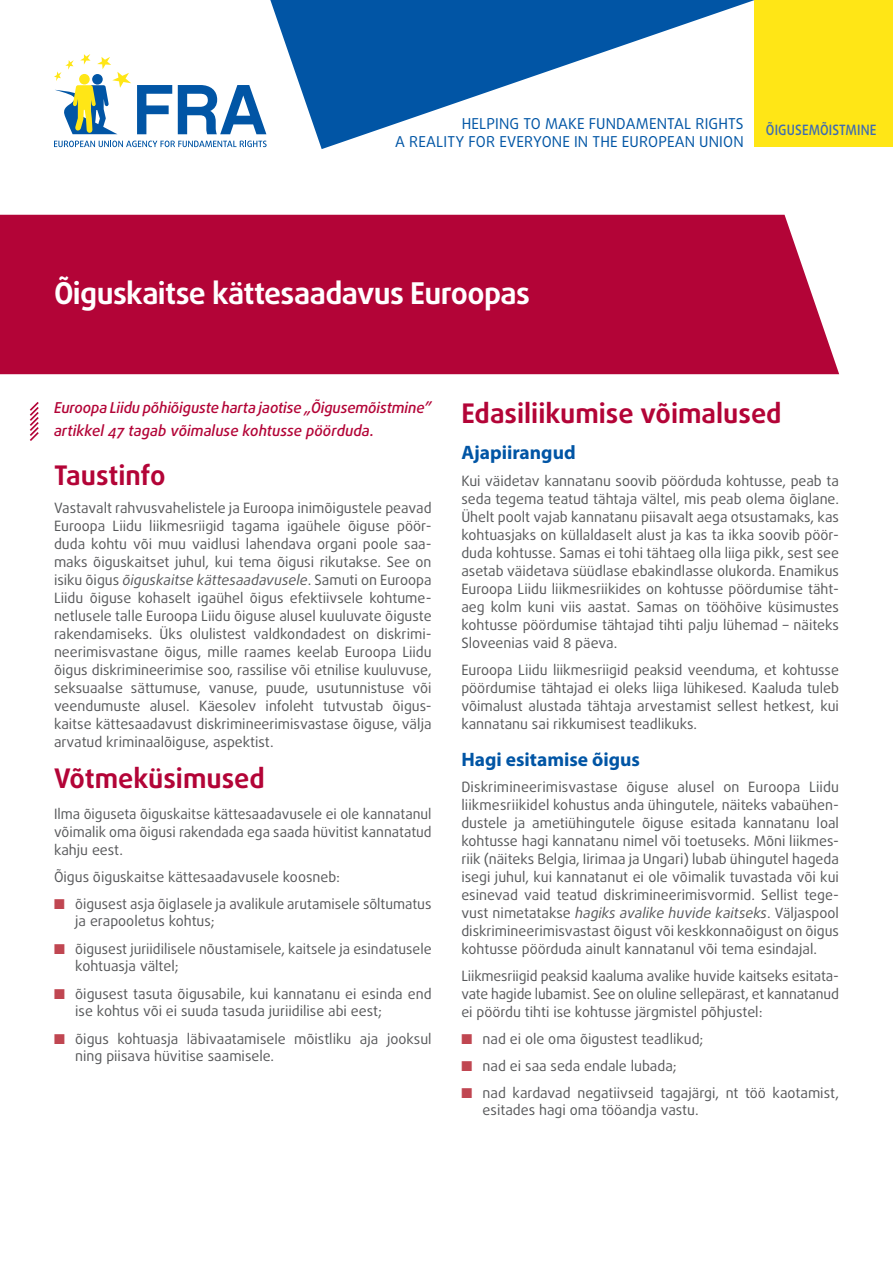
<style>
.page{position:relative;width:893px;height:1263px;background:#fff}
.page>*{position:absolute;margin:0;border:0;box-sizing:border-box;transform-origin:0 0}
.title_FACTSHEET{font:700 30px "Daxline Pro";letter-spacing:-.02em;color:#fff}
.titre{font:700 27px "Daxline Pro";color:#b30437}
.sous-titre{font:700 19.5px "Myriad Pro";color:#0155a5}
.Intro{font:italic 500 15px/22.5px "Daxline Pro";letter-spacing:-.01em;color:#b30437}
.t1{font:15px "Daxline Pro";letter-spacing:.01em;color:#0155a5}
.body{font:14.25px/18px "Daxline Pro";color:#57585a;text-align:justify}
.bullet{font:14.25px/16.5px "Daxline Pro";color:#57585a}
.body-2{font:500 14.25px "Daxline Pro";letter-spacing:.01em;color:#3d6bb3;scale:.92 1}
.s1{font-style:italic}
.s2{color:#c04651}
</style>
<div class="page">
<div style="left:0;top:215px;width:839px;height:159px;background:#b30437"></div>
<svg style="left:137px;top:85px;width:35px;height:49px"></svg>
<svg style="left:178px;top:85px;width:88px;height:49px"></svg>
<svg style="left:54px;top:141px;width:213px;height:6px"></svg>
<svg style="left:54px;top:54px;width:77px;height:80px"></svg>
<svg style="left:270px;top:0;width:485px;height:149px"></svg>
<div style="left:755px;top:0;width:138px;height:146px;background:#ffe616"></div>
<svg style="left:29px;top:402px;width:10px;height:39px"></svg>
<p class="t1" style="left:462px;top:113px;width:283px">HELPING TO MAKE FUNDAMENTAL RIGHTS</p>
<p class="t1" style="left:395px;top:131px;width:350px">A REALITY FOR EVERYONE IN THE EUROPEAN UNION</p>
<p class="body-2" style="left:766px;top:120px;width:122px">ÕIGUSEMÕISTMINE</p>
<p class="title_FACTSHEET" style="left:54px;top:273px;width:478px">Õiguskaitse kättesaadavus Euroopas</p>
<p class="Intro" style="left:54px;top:397px;width:379px">Euroopa Liidu põhiõiguste harta jaotise „Õigusemõistmine” artikkel 47 tagab võimaluse kohtusse pöörduda.</p>
<p class="titre" style="left:54px;top:457px;width:113px">Taustinfo</p>
<p class="body" style="left:54px;top:499px;width:379px">Vastavalt rahvusvahelistele ja Euroopa inimõigustele peavad Euroopa Liidu liikmesriigid tagama igaühele õiguse pöör&shy;duda kohtu või muu vaidlusi lahendava organi poole saa&shy;maks õiguskaitset juhul, kui tema õigusi rikutakse. See on isiku õigus <span class="s1">õiguskaitse kättesaadavusele</span>. Samuti on Euroopa Liidu õiguse kohaselt igaühel õigus efektiivsele kohtume&shy;netlusele talle Euroopa Liidu õiguse alusel kuuluvate õiguste rakendamiseks. Üks olulistest valdkondadest on diskrimi&shy;neerimisvastane õigus, mille raames keelab Euroopa Liidu õigus diskrimineerimise soo, rassilise või etnilise kuuluvuse, seksuaalse sättumuse, vanuse, puude, usutunnistuse või veendumuste alusel. Käesolev infoleht tutvustab õigus&shy;kaitse kättesaadavust diskrimineerimisvastase õiguse, välja arvatud kriminaalõiguse, aspektist.</p>
<p class="titre" style="left:54px;top:760px;width:212px">Võtmeküsimused</p>
<p class="body" style="left:54px;top:805px;width:379px">Ilma õiguseta õiguskaitse kättesaadavusele ei ole kannatanul võimalik oma õigusi rakendada ega saada hüvitist kannatatud kahju eest.</p>
<p class="body" style="left:54px;top:868px;width:288px">Õigus õiguskaitse kättesaadavusele koosneb:</p>
<p class="bullet" style="left:75px;top:896px;width:358px;text-indent:-21px"><span class="s2">■</span> õigusest asja õiglasele ja avalikule arutamisele sõltumatus ja erapooletus kohtus;</p>
<p class="bullet" style="left:75px;top:941px;width:358px;text-indent:-21px"><span class="s2">■</span> õigusest juriidilisele nõustamisele, kaitsele ja esindatusele kohtuasja vältel;</p>
<p class="bullet" style="left:75px;top:986px;width:358px;text-indent:-21px"><span class="s2">■</span> õigusest tasuta õigusabile, kui kannatanu ei esinda end ise kohtus või ei suuda tasuda juriidilise abi eest;</p>
<p class="bullet" style="left:75px;top:1031px;width:358px;text-indent:-21px"><span class="s2">■</span> õigus kohtuasja läbivaatamisele mõistliku aja jooksul ning piisava hüvitise saamisele.</p>
<p class="titre" style="left:461px;top:395px;width:322px">Edasiliikumise võimalused</p>
<p class="sous-titre" style="left:461px;top:440px;width:116px">Ajapiirangud</p>
<p class="body" style="left:461px;top:472px;width:379px">Kui väidetav kannatanu soovib pöörduda kohtusse, peab ta seda tegema teatud tähtaja vältel, mis peab olema õiglane.<br>Ühelt poolt vajab kannatanu piisavalt aega otsustamaks, kas kohtuasjaks on küllaldaselt alust ja kas ta ikka soovib pöör&shy;duda kohtusse. Samas ei tohi tähtaeg olla liiga pikk, sest see asetab väidetava süüdlase ebakindlasse olukorda. Enamikus Euroopa Liidu liikmesriikides on kohtusse pöördumise täht&shy;aeg kolm kuni viis aastat. Samas on tööhõive küsimustes kohtusse pöördumise tähtajad tihti palju lühemad – näiteks Sloveenias vaid 8 päeva.</p>
<p class="body" style="left:461px;top:661px;width:379px">Euroopa Liidu liikmesriigid peaksid veenduma, et kohtusse pöördumise tähtajad ei oleks liiga lühikesed. Kaaluda tuleb võimalust alustada tähtaja arvestamist sellest hetkest, kui kannatanu sai rikkumisest teadlikuks.</p>
<p class="sous-titre" style="left:461px;top:746px;width:180px">Hagi esitamise õigus</p>
<p class="body" style="left:461px;top:778px;width:379px">Diskrimineerimisvastase õiguse alusel on Euroopa Liidu liikmesriikidel kohustus anda ühingutele, näiteks vabaühen&shy;dustele ja ametiühingutele õiguse esitada kannatanu loal kohtusse hagi kannatanu nimel või toetuseks. Mõni liikmes&shy;riik (näiteks Belgia, Iirimaa ja Ungari) lubab ühingutel hageda isegi juhul, kui kannatanut ei ole võimalik tuvastada või kui esinevad vaid teatud diskrimineerimisvormid. Sellist tege&shy;vust nimetatakse <span class="s1">hagiks avalike huvide kaitseks</span>. Väljaspool diskrimineerimisvastast õigust või keskkonnaõigust on õigus kohtusse pöörduda ainult kannatanul või tema esindajal.</p>
<p class="body" style="left:461px;top:967px;width:379px">Liikmesriigid peaksid kaaluma avalike huvide kaitseks esitata&shy;vate hagide lubamist. See on oluline sellepärast, et kannatanud ei pöördu tihti ise kohtusse järgmistel põhjustel:</p>
<p class="bullet" style="left:461px;top:1031px;width:244px"><span class="s2">■</span> nad ei ole oma õigustest teadlikud;</p>
<p class="bullet" style="left:461px;top:1058px;width:217px"><span class="s2">■</span> nad ei saa seda endale lubada;</p>
<p class="bullet" style="left:483px;top:1085px;width:358px;text-indent:-21px"><span class="s2">■</span> nad kardavad negatiivseid tagajärgi, nt töö kaotamist, esitades hagi oma tööandja vastu.</p>
</div>
